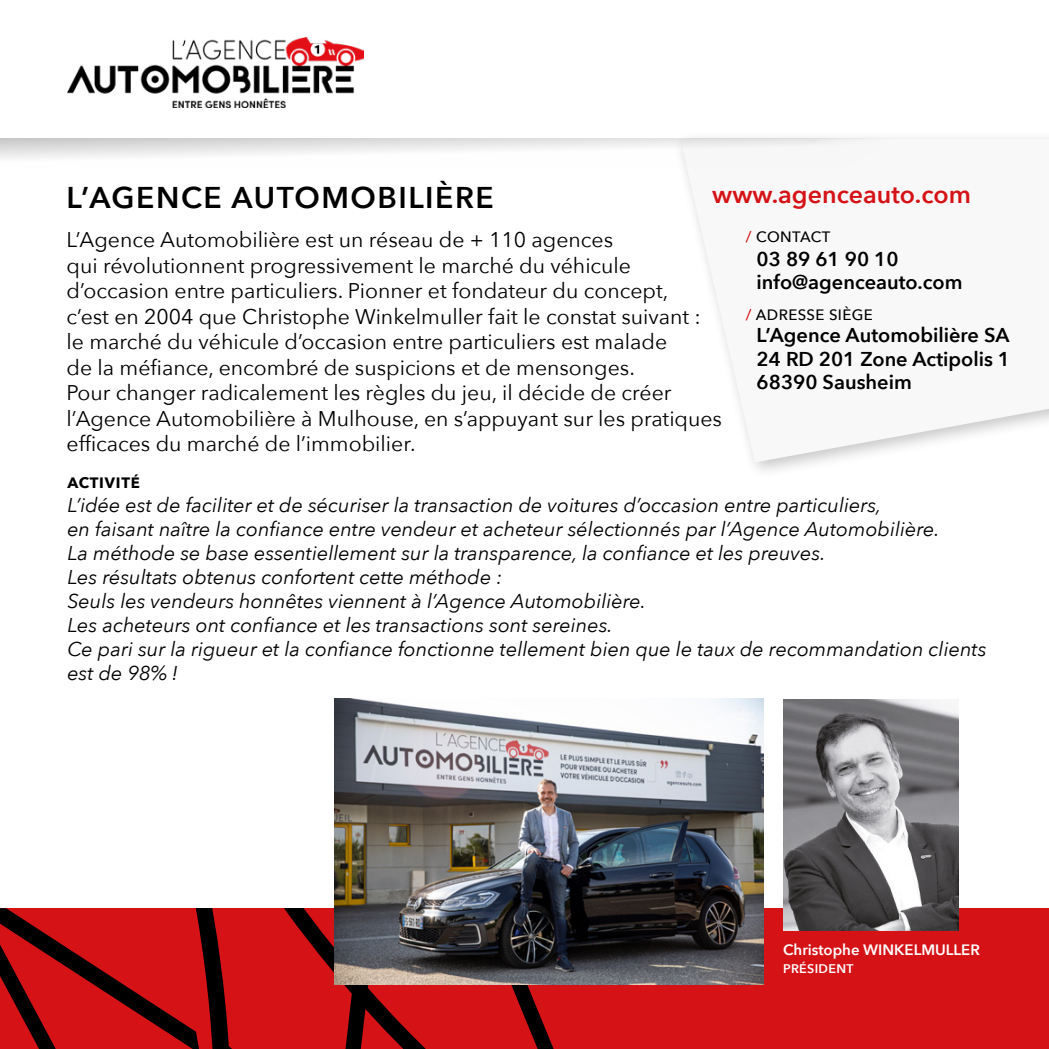
<style>
.page{position:relative;width:1049px;height:1049px;background:#fff}
.page>*{position:absolute;margin:0;border:0;box-sizing:border-box;transform-origin:0 0}
.t1{font:600 30px "Avenir Next";letter-spacing:.05em;color:#000}
.t2{font:600 25px "Avenir Next";color:#d51317}
.t3{font:21.25px/25.5px "Avenir Next";color:#000}
.t4{font:italic 20px/24px "Avenir Next";color:#000}
.t5{font:600 20px/23.2px "Avenir Next";color:#000}
.t6{font:600 15px "Avenir Next";color:#fff}
.t7{font:500 15px "Avenir Next";letter-spacing:.025em;color:#000}
.t8{font:700 15px "Avenir Next";letter-spacing:.05em;color:#000}
.t9{font:600 12.5px "Avenir Next";letter-spacing:.025em;color:#fff}
.s1{color:#d51317}
</style>
<div class="page">
<svg style="left:0;top:139px;width:672px;height:20px"></svg>
<div style="left:0;top:908px;width:1049px;height:141px;background:#d51317"></div>
<svg style="left:0;top:908px;width:149px;height:141px"></svg>
<svg style="left:149px;top:908px;width:405px;height:141px"></svg>
<div style="left:672px;top:130px;width:377px;height:350px;background:#000;opacity:.22"></div>
<svg style="left:680px;top:139px;width:369px;height:323px"></svg>
<img style="left:67px;top:37px;width:297px;height:71px">
<img style="left:334px;top:699px;width:429px;height:286px">
<img style="left:783px;top:700px;width:175px;height:230px">
<h1 class="t1" style="left:67px;top:172px;width:428px">L’AGENCE AUTOMOBILIÈRE</h1>
<p class="t3" style="left:67px;top:226px;width:657px">L’Agence Automobilière est un réseau de + 110 agences<br>qui révolutionnent progressivement le marché du véhicule d’occasion entre particuliers. Pionner et fondateur du concept,<br>c’est en 2004 que Christophe Winkelmuller fait le constat suivant : le marché du véhicule d’occasion entre particuliers est malade<br>de la méfiance, encombré de suspicions et de mensonges.<br>Pour changer radicalement les règles du jeu, il décide de créer l’Agence Automobilière à Mulhouse, en s’appuyant sur les pratiques efficaces du marché de l’immobilier.</p>
<p class="t7" style="left:746px;top:224px;width:86px"><span class="s1">/</span> CONTACT</p>
<p class="t2" style="left:712px;top:173px;width:260px">www.agenceauto.com</p>
<p class="t5" style="left:756px;top:248px;width:207px;line-height:22.5px">03 89 61 90 10 info@agenceauto.com</p>
<p class="t7" style="left:746px;top:302px;width:128px"><span class="s1">/</span> ADRESSE SIÈGE</p>
<p class="t5" style="left:756px;top:323px;width:255px;text-align:justify">L’Agence Automobilière SA 24 RD 201 Zone Actipolis 1<br>68390 Sausheim</p>
<p class="t8" style="left:67px;top:469px;width:74px">ACTIVITÉ</p>
<p class="t4" style="left:67px;top:492px;width:921px">L’idée est de faciliter et de sécuriser la transaction de voitures d’occasion entre particuliers,<br>en faisant naître la confiance entre vendeur et acheteur sélectionnés par l’Agence Automobilière.<br>La méthode se base essentiellement sur la transparence, la confiance et les preuves.<br>Les résultats obtenus confortent cette méthode :<br>Seuls les vendeurs honnêtes viennent à l’Agence Automobilière.<br>Les acheteurs ont confiance et les transactions sont sereines.<br>Ce pari sur la rigueur et la confiance fonctionne tellement bien que le taux de recommandation clients est de 98% !</p>
<p class="t6" style="left:783px;top:937px;width:198px">Christophe WINKELMULLER</p>
<p class="t9" style="left:783px;top:958px;width:72px">PRÉSIDENT</p>
</div>
